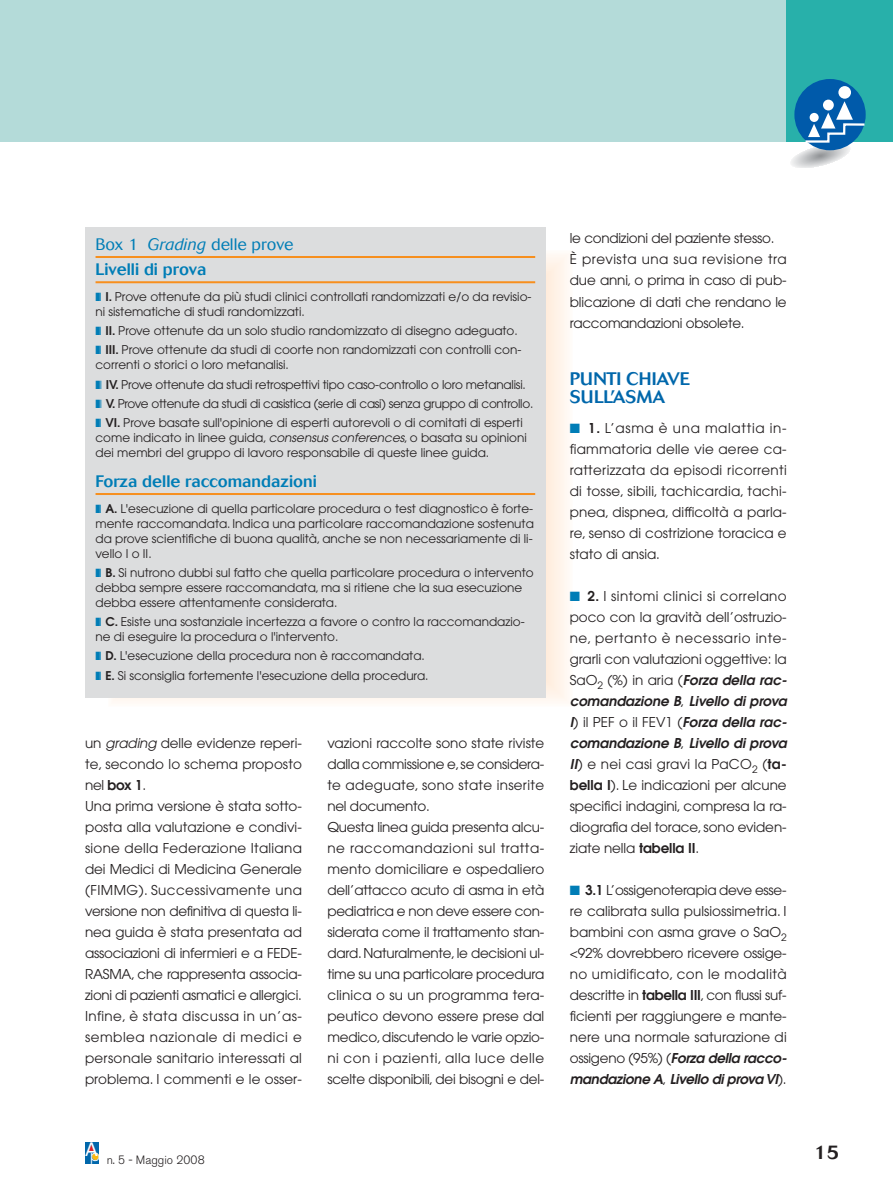
<style>
.page{position:relative;width:893px;height:1204px;background:#fff}
.page>*{position:absolute;margin:0;border:0;box-sizing:border-box;transform-origin:0 0}
.t1{font:19.5px "Frutiger";color:#fff;scale:.9 1}
.t2{font:500 19.5px "Cosmos";color:#231f20}
.t3{font:500 18px/18px "Cosmos";letter-spacing:-.015em;color:#0067ab}
.t4{font:300 16.5px/25.2px "Cosmos";color:#007db6}
.t5{font:500 16.5px "Cosmos";color:#007db6}
.t6{font:13.5px/21px "Avant Garde";letter-spacing:-.005em;color:#231f20}
.t7{font:12px/15px "Avant Garde";color:#231f20}
.t8{font:300 12px "Akzidenz Grotesk BE";color:#231f20}
.s1{font-style:italic}
.s2{font-weight:500}
.s3{font-weight:600}
.s4{font-weight:600;font-style:italic}
</style>
<div class="page">
<div style="left:0;top:0;width:893px;height:142px;background:#b4dbd9"></div>
<div style="left:787px;top:0;width:106px;height:142px;background:#28b0aa"></div>
<div style="left:85px;top:1142px;width:14px;height:21px;background:#0067ab"></div>
<svg style="left:88px;top:1144px;width:7px;height:7px"></svg>
<svg style="left:92px;top:1152px;width:7px;height:7px"></svg>
<div style="left:794px;top:79px;width:72px;height:71px;background:#005aaa;border-radius:50%"></div>
<div style="left:838px;top:86px;width:13px;height:13px;background:#fff;border-radius:50%"></div>
<svg style="left:791px;top:101px;width:75px;height:67px"></svg>
<div style="left:85px;top:228px;width:461px;height:470px;background:#dcddde"></div>
<hr style="left:96px;top:256px;width:439px;height:1px;background:#f78f1e">
<hr style="left:96px;top:257px;width:439px;height:1px;background:#f78f1e">
<hr style="left:96px;top:281px;width:439px;height:1px;background:#f78f1e">
<hr style="left:96px;top:282px;width:439px;height:1px;background:#f78f1e">
<hr style="left:96px;top:493px;width:439px;height:1px;background:#f78f1e">
<hr style="left:96px;top:494px;width:439px;height:1px;background:#f78f1e">
<p class="t4" style="left:96px;top:233px;width:199px">Box 1 <span class="s1">Grading</span> delle prove<br><span class="s2">Livelli di prova</span></p>
<p class="t7" style="left:96px;top:290px;width:437px;text-indent:10px"><span class="s3">I.</span> Prove ottenute da più studi clinici controllati randomizzati e/o da revisio&shy;ni sistematiche di studi randomizzati.</p>
<p class="t7" style="left:105px;top:322px;width:418px;line-height:19.2px"><span class="s3">II.</span> Prove ottenute da un solo studio randomizzato di disegno adeguato.<br><span class="s3">III.</span> Prove ottenute da studi di coorte non randomizzati con controlli con-</p>
<p class="t7" style="left:105px;top:356px;width:429px;line-height:19.2px;text-indent:-10px">correnti o storici o loro metanalisi.<br><span class="s3">IV.</span> Prove ottenute da studi retrospettivi tipo caso-controllo o loro metanalisi.<br><span class="s3">V.</span> Prove ottenute da studi di casistica (serie di casi) senza gruppo di controllo.<br><span class="s3">VI.</span> Prove basate sull'opinione di esperti autorevoli o di comitati di esperti</p>
<p class="t7" style="left:96px;top:431px;width:433px">come indicato in linee guida, <span class="s1">consensus conferences</span>, o basata su opinioni dei membri del gruppo di lavoro responsabile di queste linee guida.</p>
<p class="t5" style="left:96px;top:475px;width:223px">Forza delle raccomandazioni</p>
<p class="t7" style="left:96px;top:501px;width:440px;text-align:justify;text-indent:10px"><span class="s3">A.</span> L'esecuzione di quella particolare procedura o test diagnostico è forte&shy;mente raccomandata. Indica una particolare raccomandazione sostenuta da prove scientifiche di buona qualità, anche se non necessariamente di li&shy;vello I o II.</p>
<p class="t7" style="left:96px;top:566px;width:440px;text-indent:10px"><span class="s3">B.</span> Si nutrono dubbi sul fatto che quella particolare procedura o intervento debba sempre essere raccomandata, ma si ritiene che la sua esecuzione debba essere attentamente considerata.</p>
<p class="t7" style="left:96px;top:615px;width:431px;text-indent:10px"><span class="s3">C.</span> Esiste una sostanziale incertezza a favore o contro la raccomandazio&shy;ne di eseguire la procedura o l'intervento.</p>
<p class="t7" style="left:105px;top:647px;width:325px;line-height:19.2px"><span class="s3">D.</span> L'esecuzione della procedura non è raccomandata.<br><span class="s3">E.</span> Si sconsiglia fortemente l'esecuzione della procedura.</p>
<p class="t6" style="left:85px;top:733px;width:218px">un <span class="s1">grading</span> delle evidenze reperi&shy;te, secondo lo schema proposto nel <span class="s3">box 1</span>.<br>Una prima versione è stata sotto&shy;posta alla valutazione e condivi&shy;sione della Federazione Italiana dei Medici di Medicina Generale (FIMMG). Successivamente una versione non definitiva di questa li&shy;nea guida è stata presentata ad associazioni di infermieri e a FEDE-<br>RASMA, che rappresenta associa&shy;zioni di pazienti asmatici e allergici.<br>Infine, è stata discussa in un’as&shy;semblea nazionale di medici e personale sanitario interessati al problema. I commenti e le osser-</p>
<p class="t6" style="left:327px;top:733px;width:218px">vazioni raccolte sono state riviste dalla commissione e,se considera&shy;te adeguate, sono state inserite nel documento.<br>Questa linea guida presenta alcu&shy;ne raccomandazioni sul tratta&shy;mento domiciliare e ospedaliero dell’attacco acuto di asma in età pediatrica e non deve essere con&shy;siderata come il trattamento stan&shy;dard.Naturalmente,le decisioni ul&shy;time su una particolare procedura clinica o su un programma tera&shy;peutico devono essere prese dal medico,discutendo le varie opzio&shy;ni con i pazienti, alla luce delle scelte disponibili, dei bisogni e del-</p>
<p class="t6" style="left:570px;top:229px;width:218px">le condizioni del paziente stesso.<br>È prevista una sua revisione tra due anni, o prima in caso di pub&shy;blicazione di dati che rendano le raccomandazioni obsolete.</p>
<h2 class="t3" style="left:570px;top:371px;width:122px">PUNTI CHIAVE<br>SULL’ASMA</h2>
<p class="t6" style="left:570px;top:418px;width:218px;text-align:justify;text-indent:18px"><span class="s3">1.</span> L’asma è una malattia in&shy;fiammatoria delle vie aeree ca&shy;ratterizzata da episodi ricorrenti di tosse, sibili, tachicardia, tachi&shy;pnea, dispnea, difficoltà a parla&shy;re, senso di costrizione toracica e stato di ansia.</p>
<p class="t6" style="left:570px;top:586px;width:221px;text-indent:18px"><span class="s3">2.</span> I sintomi clinici si correlano poco con la gravità dell’ostruzio&shy;ne, pertanto è necessario inte&shy;grarli con valutazioni oggettive: la SaO<sub>2</sub> (%) in aria (<span class="s4">Forza della rac&shy;comandazione B</span>, <span class="s4">Livello di prova I</span>) i l P E F o i l F E V 1 ( <span class="s4">Forza della rac&shy;comandazione B</span>, <span class="s4">Livello di prova II</span>) e nei casi gravi la PaCO<sub>2</sub> (<span class="s3">ta&shy;bella I</span>). Le indicazioni per alcune specifici indagini, compresa la ra&shy;diografia del torace,sono eviden&shy;ziate nella <span class="s3">tabella II</span>.</p>
<p class="t6" style="left:570px;top:880px;width:221px;text-indent:15px"><span class="s3">3.1</span> L’ossigenoterapia deve esse&shy;re calibrata sulla pulsiossimetria. I bambini con asma grave o SaO<sub>2 </sub>&lt;92% dovrebbero ricevere ossige&shy;no umidificato, con le modalità descritte in <span class="s3">tabella III</span>,con flussi suf&shy;ficienti per raggiungere e mante&shy;nere una normale saturazione di oss i g e n o (95%) ( <span class="s4">Forza della racco&shy;mandazione A</span>, <span class="s4">Livello di prova VI</span>) .</p>
<h1 class="t1" style="left:85px;top:1141px;width:18px">A<sub>p</sub></h1>
<h1 class="t2" style="left:814px;top:1144px;width:27px">15</h1>
<p class="t8" style="left:107px;top:1154px;width:99px">n. 5 - Maggio 2008</p>
</div>
